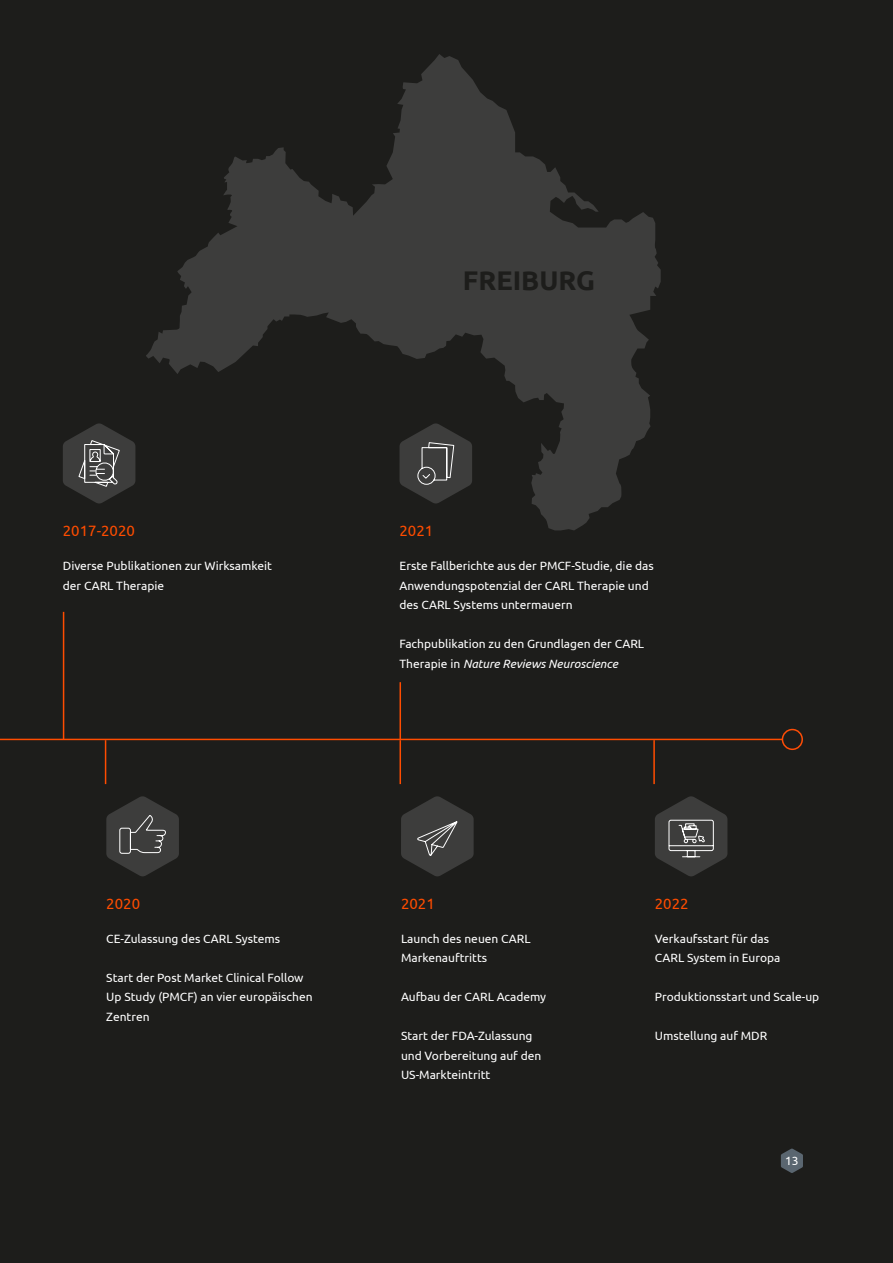
<style>
.page{position:relative;width:893px;height:1263px;background:#1d1d1b}
.page>*{position:absolute;margin:0;border:0;box-sizing:border-box;transform-origin:0 0}
.t1{font:700 27px "Ubuntu";color:#1d1d1b}
.t2{font:15px "Ubuntu";color:#ff4c00}
.t3{font:12px/19.5px "Ubuntu";color:#fff}
.s1{font-style:italic}
</style>
<div class="page">
<svg style="left:146px;top:54px;width:515px;height:476px"></svg>
<hr style="left:0;top:739px;width:788px;height:1px;background:#ff4c00">
<div style="left:782px;top:729px;width:20px;height:20px;background:#1d1d1b;border-radius:50%"></div>
<div style="left:782px;top:729px;width:21px;height:21px;border:2px solid #ff4d06;border-radius:50%"></div>
<hr style="left:63px;top:612px;width:1px;height:127px;background:#ff4c00">
<hr style="left:399px;top:682px;width:2px;height:57px;background:#ff4c00">
<hr style="left:105px;top:740px;width:1px;height:44px;background:#ff4c00">
<hr style="left:653px;top:740px;width:2px;height:44px;background:#ff4c00">
<hr style="left:399px;top:740px;width:2px;height:44px;background:#ff4c00">
<svg style="left:401px;top:796px;width:73px;height:80px"></svg>
<svg style="left:106px;top:796px;width:73px;height:80px"></svg>
<svg style="left:63px;top:423px;width:72px;height:80px"></svg>
<svg style="left:399px;top:423px;width:73px;height:80px"></svg>
<svg style="left:655px;top:796px;width:72px;height:80px"></svg>
<svg style="left:781px;top:1148px;width:22px;height:25px"></svg>
<h1 class="t1" style="left:463px;top:264px;width:134px">FREIBURG</h1>
<p class="t2" style="left:63px;top:521px;width:74px">2017-2020</p>
<p class="t2" style="left:399px;top:521px;width:35px">2021</p>
<p class="t3" style="left:63px;top:556px;width:211px">Diverse Publikationen zur Wirksamkeit der CARL Therapie</p>
<p class="t3" style="left:399px;top:556px;width:256px">Erste Fallberichte aus der PMCF-Studie, die das<br>Anwendungspotenzial der CARL Therapie und des CARL Systems untermauern</p>
<p class="t3" style="left:399px;top:634px;width:246px">Fachpublikation zu den Grundlagen der CARL<br>Therapie in <span class="s1">Nature Reviews Neuroscience</span></p>
<p class="t2" style="left:106px;top:894px;width:35px">2020</p>
<p class="t2" style="left:401px;top:894px;width:35px">2021</p>
<p class="t2" style="left:655px;top:894px;width:35px">2022</p>
<p class="t3" style="left:106px;top:928px;width:175px">CE-Zulassung des CARL Systems</p>
<p class="t3" style="left:106px;top:967px;width:208px">Start der Post Market Clinical Follow<br>Up Study (PMCF) an vier europäischen<br>Zentren</p>
<p class="t3" style="left:401px;top:928px;width:131px">Launch des neuen CARL<br>Markenauftritts</p>
<p class="t3" style="left:401px;top:987px;width:147px">Aufbau der CARL Academy</p>
<p class="t3" style="left:401px;top:1026px;width:142px">Start der FDA-Zulassung und Vorbereitung auf den<br>US-Markteintritt</p>
<p class="t3" style="left:655px;top:928px;width:127px">Verkaufsstart für das<br>CARL System in Europa</p>
<p class="t3" style="left:655px;top:987px;width:166px">Produktionsstart und Scale-up</p>
<p class="t3" style="left:655px;top:1026px;width:114px">Umstellung auf MDR</p>
<p class="t3" style="left:785px;top:1151px;width:15px">13</p>
</div>
